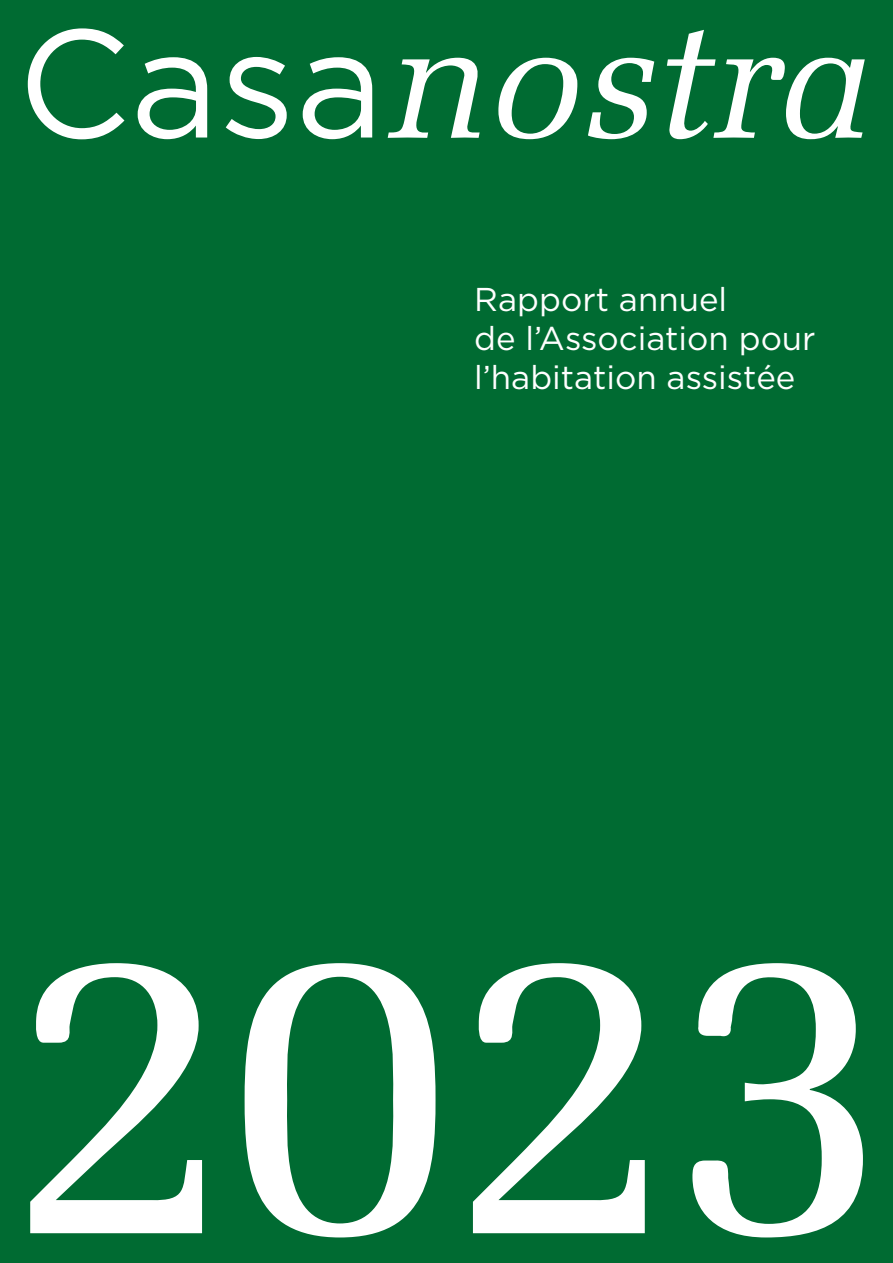
<style>
.page{position:relative;width:893px;height:1263px;background:#006b32}
.page>*{position:absolute;margin:0;border:0;box-sizing:border-box;transform-origin:0 0}
.t1{font:425.25px "Melior";color:#fff}
.t2{font:italic 168px "Melior";color:#fff}
.t3{font:33px/39px "Gotham";color:#fff}
.s1{font-family:"Gotham";font-style:normal;font-size:153.15px}
</style>
<div class="page">
<h2 class="t2" style="left:17px;top:-18px;width:854px"><span class="s1">Casa</span>nostra</h2>
<p class="t3" style="left:474px;top:280px;width:343px">Rapport annuel<br>de l’Association pour l’habitation assistée</p>
<h1 class="t1" style="left:2px;top:839px;width:899px">2023</h1>
</div>
